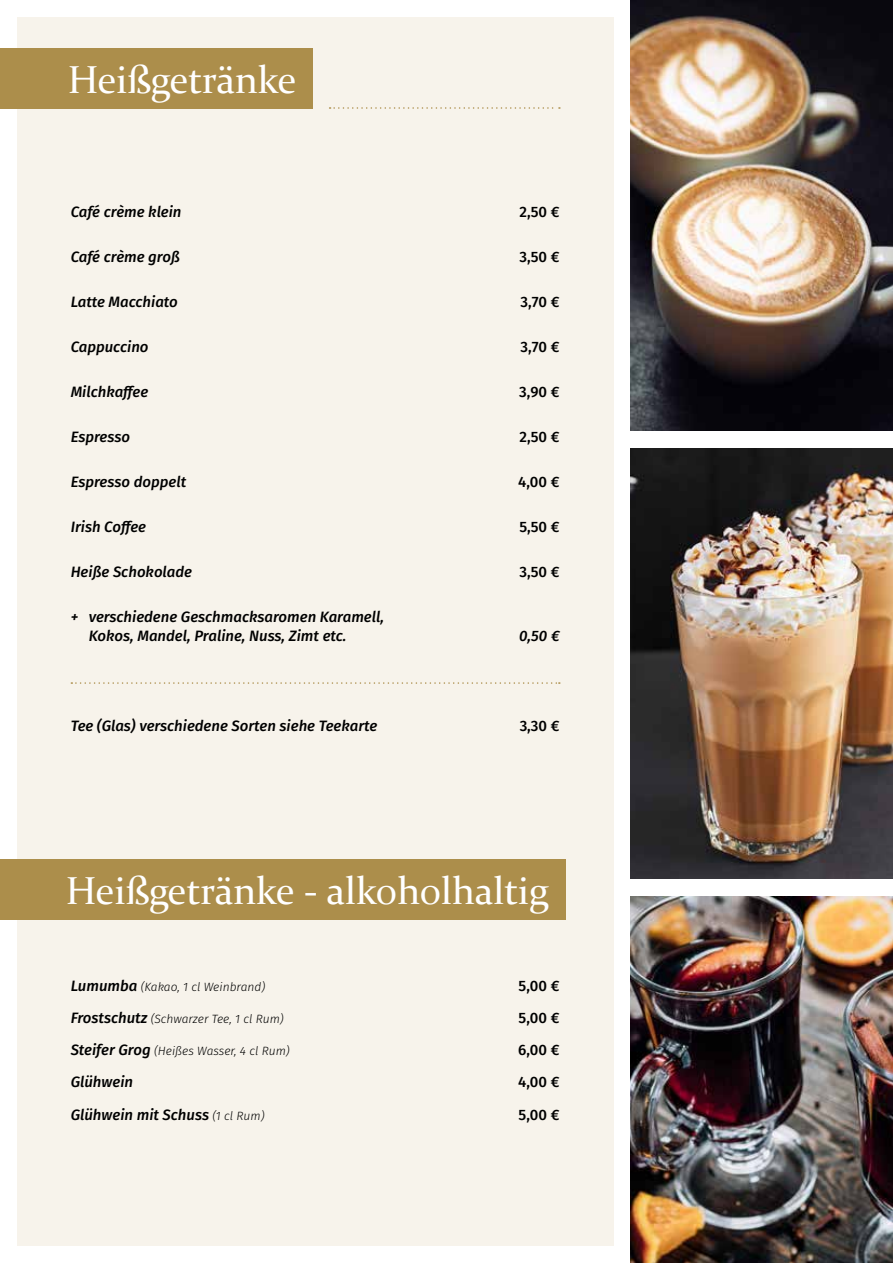
<style>
.page{position:relative;width:893px;height:1263px;background:#fff}
.page>*{position:absolute;margin:0;border:0;box-sizing:border-box;transform-origin:0 0}
.t1{font:39px "Constantia";color:#fff}
.t2{font:italic 500 15px/19.5px "Fira Sans";color:#000}
.t3{font:500 15px "Fira Sans";color:#000}
.t4{font:italic 300 12px "Fira Sans";color:#000}
.s1{font-weight:500;font-size:15px}
.s2{font-weight:300;font-size:12px}
</style>
<div class="page">
<div style="left:17px;top:17px;width:596px;height:1229px;background:#f7f3eb"></div>
<img style="left:630px;top:0;width:263px;height:431px">
<img style="left:630px;top:448px;width:263px;height:431px">
<img style="left:630px;top:896px;width:263px;height:367px">
<div style="left:0;top:48px;width:313px;height:61px;background:#ac8e4b"></div>
<div style="left:0;top:859px;width:566px;height:61px;background:#ac8e4b"></div>
<svg style="left:330px;top:107px;width:230px;height:2px"></svg>
<svg style="left:71px;top:682px;width:489px;height:2px"></svg>
<h1 class="t1" style="left:68px;top:53px;width:230px">Heißgetränke</h1>
<p class="t2" style="left:71px;top:201px;width:112px">Café crème klein</p>
<p class="t3" style="left:520px;top:199px;width:42px">2,50 €</p>
<p class="t2" style="left:71px;top:246px;width:111px">Café crème groß</p>
<p class="t3" style="left:519px;top:244px;width:42px">3,50 €</p>
<p class="t2" style="left:71px;top:291px;width:109px">Latte Macchiato</p>
<p class="t3" style="left:520px;top:289px;width:41px">3,70 €</p>
<p class="t2" style="left:71px;top:336px;width:79px">Cappuccino</p>
<p class="t3" style="left:520px;top:334px;width:41px">3,70 €</p>
<p class="t2" style="left:71px;top:381px;width:79px">Milchkaffee</p>
<p class="t3" style="left:519px;top:379px;width:42px">3,90 €</p>
<p class="t2" style="left:71px;top:426px;width:61px">Espresso</p>
<p class="t3" style="left:520px;top:424px;width:42px">2,50 €</p>
<p class="t2" style="left:71px;top:471px;width:117px">Espresso doppelt</p>
<p class="t3" style="left:518px;top:469px;width:43px">4,00 €</p>
<p class="t2" style="left:71px;top:516px;width:77px">Irish Coffee</p>
<p class="t3" style="left:519px;top:514px;width:42px">5,50 €</p>
<p class="t2" style="left:71px;top:561px;width:123px">Heiße Schokolade</p>
<p class="t3" style="left:519px;top:559px;width:42px">3,50 €</p>
<p class="t2" style="left:89px;top:606px;width:297px;text-indent:-18px">+ verschiedene Geschmacksaromen Karamell,<br>Kokos, Mandel, Praline, Nuss, Zimt etc.</p>
<p class="t2" style="left:519px;top:626px;width:42px">0,50 €</p>
<p class="t2" style="left:71px;top:716px;width:308px">Tee (Glas) verschiedene Sorten siehe Teekarte</p>
<p class="t3" style="left:520px;top:714px;width:42px">3,30 €</p>
<h1 class="t1" style="left:66px;top:864px;width:485px">Heißgetränke - alkoholhaltig</h1>
<p class="t4" style="left:71px;top:978px;width:196px"><span class="s1">Lumumba</span> (Kakao, 1 cl Weinbrand)</p>
<p class="t3" style="left:519px;top:973px;width:43px">5,00 €</p>
<p class="t4" style="left:71px;top:1010px;width:215px"><span class="s1">Frostschutz</span> (Schwarzer Tee, 1 cl Rum)</p>
<p class="t3" style="left:519px;top:1005px;width:43px">5,00 €</p>
<p class="t4" style="left:71px;top:1042px;width:221px"><span class="s1">Steifer Grog</span> (Heißes Wasser, 4 cl Rum)</p>
<p class="t3" style="left:518px;top:1038px;width:43px">6,00 €</p>
<p class="t2" style="left:71px;top:1071px;width:64px">Glühwein</p>
<p class="t3" style="left:518px;top:1070px;width:43px">4,00 €</p>
<p class="t2" style="left:71px;top:1104px;width:195px">Glühwein mit Schuss <span class="s2">(1 cl Rum)</span></p>
<p class="t3" style="left:519px;top:1102px;width:43px">5,00 €</p>
</div>
